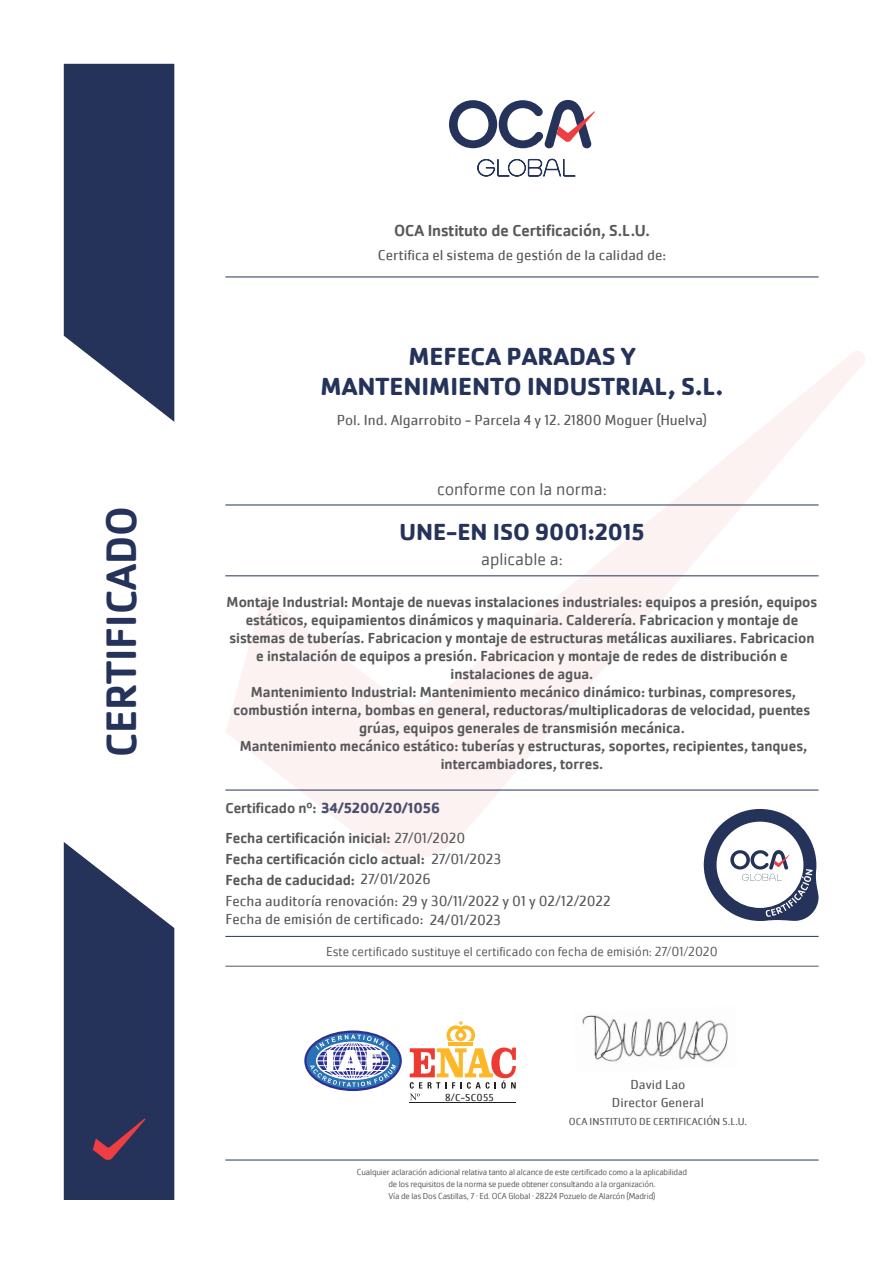
<style>
.page{position:relative;width:893px;height:1263px;background:#fff}
.page>*{position:absolute;margin:0;border:0;box-sizing:border-box;transform-origin:0 0}
.t1{font:500 43.95px "Cachet Pro";color:#25335a}
.t2{font:700 25.5px "Cachet Pro";color:#25335a}
.t3{font:700 24px "Cachet Pro";color:#25335a}
.t4{font:300 18px "Cachet Pro";color:#57585a}
.t5{font:500 16.5px "Cachet Pro";color:#57585a}
.t6{font:500 15px/18px "Cachet Pro";color:#57585a;text-align:center}
.t7{font:15px "Cachet Pro";color:#57585a}
.t8{font:700 15px "Cachet Pro";color:#494e6e}
.t9{font:300 13.5px "Cachet Pro";color:#57585a}
.t10{font:13.5px "Cachet Pro";color:#57585a}
.t11{font:10.5px "Cachet Pro";color:#57585a}
.t12{font:10.5px "Cachet Pro";letter-spacing:.025em;color:#231f20}
.t13{font:300 9px "Cachet Pro";letter-spacing:-.02em;color:#57585a}
.s1{font-weight:500;color:#57585a}
.s2{font-weight:400}
</style>
<div class="page">
<svg style="left:225px;top:351px;width:640px;height:507px"></svg>
<svg style="left:64px;top:64px;width:110px;height:358px;background:#3f4b6d"></svg>
<svg style="left:449px;top:100px;width:146px;height:48px"></svg>
<svg style="left:477px;top:159px;width:99px;height:18px"></svg>
<svg style="left:64px;top:842px;width:110px;height:358px;background:#414b6d"></svg>
<hr style="left:225px;top:277px;width:594px;height:1px;background:#25335a">
<hr style="left:225px;top:575px;width:594px;height:1px;background:#25335a">
<hr style="left:225px;top:505px;width:594px;height:1px;background:#25335a">
<hr style="left:225px;top:1160px;width:594px;height:1px;background:#25335a">
<hr style="left:225px;top:790px;width:594px;height:1px;background:#25335a">
<hr style="left:225px;top:936px;width:594px;height:1px;background:#25335a">
<svg style="left:704px;top:809px;width:115px;height:112px"></svg>
<hr style="left:225px;top:966px;width:594px;height:1px;background:#57585a">
<hr style="left:449px;top:1042px;width:24px;height:4px;background:#fcb828">
<svg style="left:446px;top:1021px;width:29px;height:20px"></svg>
<hr style="left:410px;top:1102px;width:106px;height:1px;background:#231f20">
<svg style="left:410px;top:1047px;width:106px;height:53px"></svg>
<svg style="left:305px;top:1032px;width:96px;height:58px"></svg>
<div style="left:304px;top:1030px;width:98px;height:61px;border:2px solid #2e3092;border-radius:50%"></div>
<svg style="left:310px;top:1034px;width:86px;height:53px"></svg>
<img style="left:582px;top:1015px;width:146px;height:47px">
<p class="t1" style="left:96px;top:757px;width:253px;rotate:-90deg">CERTIFICADO</p>
<p class="t5" style="left:394px;top:221px;width:257px">OCA Instituto de Certificación, S.L.U.</p>
<p class="t7" style="left:378px;top:246px;width:290px">Certifica el sistema de gestión de la calidad de:</p>
<p class="t2" style="left:408px;top:340px;width:229px">MEFECA PARADAS Y</p>
<p class="t2" style="left:321px;top:371px;width:404px">MANTENIMIENTO INDUSTRIAL, S.L.</p>
<p class="t7" style="left:337px;top:411px;width:372px">Pol. Ind. Algarrobito - Parcela 4 y 12. 21800 Moguer (Huelva)</p>
<p class="t4" style="left:437px;top:479px;width:171px">conforme con la norma:</p>
<p class="t3" style="left:399px;top:517px;width:246px">UNE-EN ISO 9001:2015</p>
<p class="t4" style="left:481px;top:549px;width:83px">aplicable a:</p>
<p class="t6" style="left:227px;top:594px;width:592px">Montaje Industrial: Montaje de nuevas instalaciones industriales: equipos a presión, equipos estáticos, equipamientos dinámicos y maquinaria. Calderería. Fabricacion y montaje de sistemas de tuberías. Fabricacion y montaje de estructuras metálicas auxiliares. Fabricacion e instalación de equipos a presión. Fabricacion y montaje de redes de distribución e instalaciones de agua.</p>
<p class="t6" style="left:234px;top:684px;width:578px">Mantenimiento Industrial: Mantenimiento mecánico dinámico: turbinas, compresores, combustión interna, bombas en general, reductoras/multiplicadoras de velocidad, puentes grúas, equipos generales de transmisión mecánica.</p>
<p class="t6" style="left:240px;top:738px;width:569px">Mantenimiento mecánico estático: tuberías y estructuras, soportes, recipientes, tanques, intercambiadores, torres.</p>
<p class="t8" style="left:225px;top:798px;width:216px"><span class="s1">Certificado nº:</span> 34/5200/20/1056</p>
<p class="t6" style="left:225px;top:829px;width:241px">Fecha certificación inicial: <span class="s2">27/01/2020</span></p>
<p class="t6" style="left:225px;top:850px;width:277px">Fecha certificación ciclo actual: <span class="s2">27/01/2023</span></p>
<p class="t6" style="left:225px;top:871px;width:207px">Fecha de caducidad: <span class="s2">27/01/2026</span></p>
<p class="t7" style="left:225px;top:892px;width:387px">Fecha auditoría renovación: 29 y 30/11/2022 y 01 y 02/12/2022</p>
<p class="t7" style="left:225px;top:910px;width:277px">Fecha de emisión de certificado: 24/01/2023</p>
<p class="t9" style="left:326px;top:944px;width:393px">Este certificado sustituye el certificado con fecha de emisión: 27/01/2020</p>
<p class="t12" style="left:445px;top:1091px;width:50px">8/C-SC055</p>
<p class="t10" style="left:630px;top:1076px;width:56px">David Lao</p>
<p class="t11" style="left:569px;top:1115px;width:180px">OCA INSTITUTO DE CERTIFICACIÓN S.L.U.</p>
<p class="t10" style="left:612px;top:1094px;width:93px">Director General</p>
<p class="t13" style="left:357px;top:1166px;width:332px">Cualquier aclaración adicional relativa tanto al alcance de este certificado como a la aplicabilidad</p>
<p class="t13" style="left:388px;top:1178px;width:269px">de los requisitos de la norma se puede obtener consultando a la organización.</p>
<p class="t13" style="left:388px;top:1190px;width:268px">Vía de las Dos Castillas, 7 · Ed. OCA Global · 28224 Pozuelo de Alarcón (Madrid)</p>
</div>
